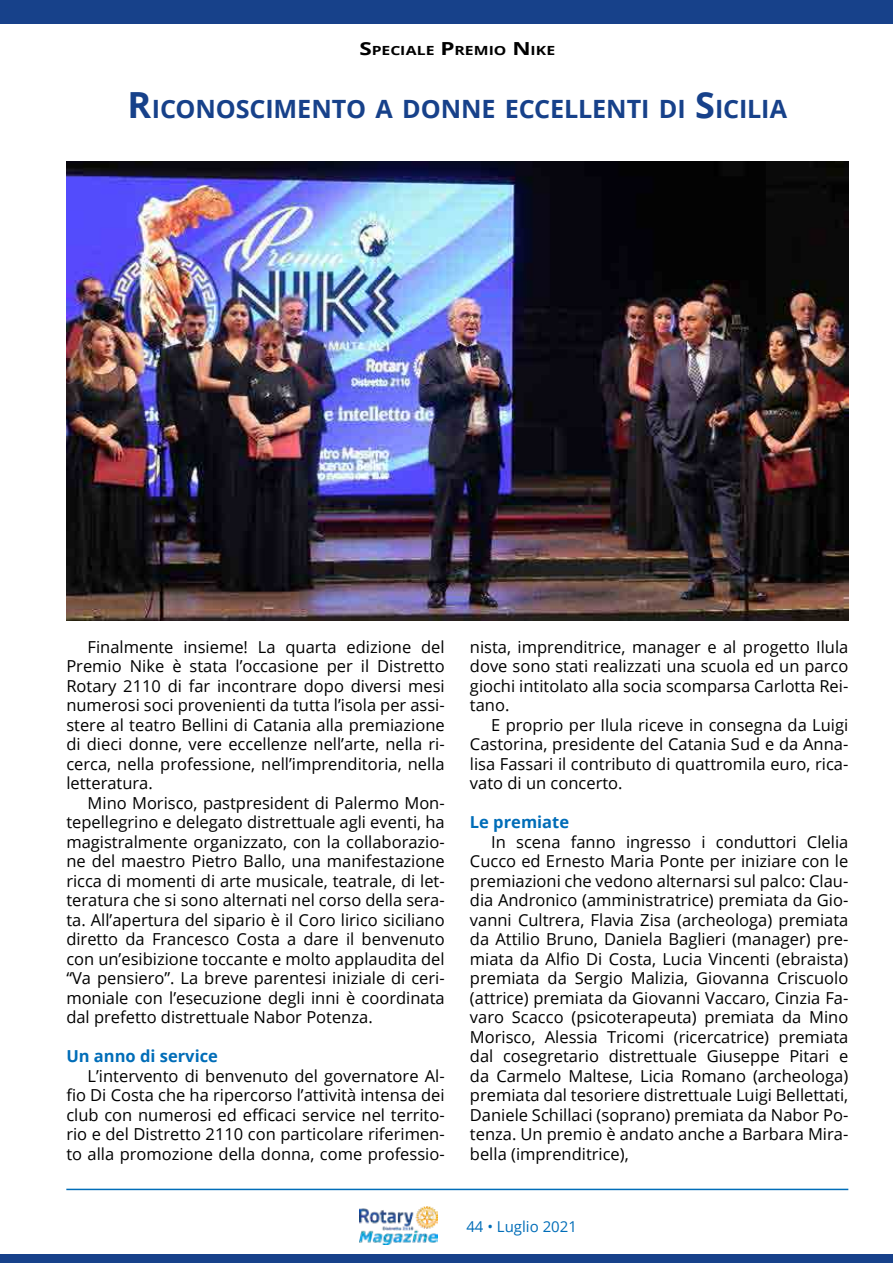
<style>
.page{position:relative;width:893px;height:1263px;background:#fff}
.page>*{position:absolute;margin:0;border:0;box-sizing:border-box;transform-origin:0 0}
.t1{font:700 25.2px "Open Sans";letter-spacing:-.005em;color:#17418a}
.t2{font:16.5px "Open Sans";color:#000}
.t3{font:700 16.5px "Open Sans";color:#006db8}
.t4{font:15px "Open Sans";color:#006db8}
.t5{font:700 12.6px "Open Sans";color:#000;scale:1.25 1}
.s1{font-size:18px}
.s2{font-size:36px}
</style>
<div class="page">
<img style="left:359px;top:1206px;width:78px;height:39px">
<hr style="left:66px;top:1189px;width:782px;height:1px;background:#006db8">
<div style="left:0;top:1254px;width:893px;height:9px;background:#17418a"></div>
<div style="left:0;top:0;width:893px;height:23px;background:#17418a"></div>
<img style="left:66px;top:162px;width:782px;height:459px">
<p class="t5" style="left:359px;top:42px;width:158px"><span class="s1">S</span>PECIALE <span class="s1">P</span>REMIO <span class="s1">N</span>IKE</p>
<p class="t1" style="left:128px;top:91px;width:661px"><span class="s2">R</span>ICONOSCIMENTO A DONNE ECCELLENTI DI <span class="s2">S</span>ICILIA</p>
<p class="t2" style="left:88px;top:635px;width:359px">Finalmente insieme! La quarta edizione del</p>
<p class="t2" style="left:66px;top:655px;width:380px">Premio Nike è stata l’occasione per il Distretto</p>
<p class="t2" style="left:66px;top:674px;width:380px">Rotary 2110 di far incontrare dopo diversi mesi</p>
<p class="t2" style="left:66px;top:694px;width:380px">numerosi soci provenienti da tutta l’isola per assi-</p>
<p class="t2" style="left:66px;top:713px;width:380px">stere al teatro Bellini di Catania alla premiazione</p>
<p class="t2" style="left:66px;top:733px;width:380px">di dieci donne, vere eccellenze nell’arte, nella ri-</p>
<p class="t2" style="left:66px;top:752px;width:380px">cerca, nella professione, nell’imprenditoria, nella</p>
<p class="t2" style="left:66px;top:772px;width:88px">letteratura.</p>
<p class="t2" style="left:88px;top:791px;width:359px">Mino Morisco, pastpresident di Palermo Mon-</p>
<p class="t2" style="left:66px;top:811px;width:380px">tepellegrino e delegato distrettuale agli eventi, ha</p>
<p class="t2" style="left:66px;top:830px;width:380px">magistralmente organizzato, con la collaborazio-</p>
<p class="t2" style="left:66px;top:850px;width:380px">ne del maestro Pietro Ballo, una manifestazione</p>
<p class="t2" style="left:66px;top:869px;width:380px">ricca di momenti di arte musicale, teatrale, di let-</p>
<p class="t2" style="left:66px;top:889px;width:380px">teratura che si sono alternati nel corso della sera-</p>
<p class="t2" style="left:66px;top:908px;width:380px">ta. All’apertura del sipario è il Coro lirico siciliano</p>
<p class="t2" style="left:66px;top:928px;width:380px">diretto da Francesco Costa a dare il benvenuto</p>
<p class="t2" style="left:66px;top:947px;width:380px">con un’esibizione toccante e molto applaudita del</p>
<p class="t2" style="left:66px;top:967px;width:380px">“Va pensiero”. La breve parentesi iniziale di ceri-</p>
<p class="t2" style="left:66px;top:986px;width:380px">moniale con l’esecuzione degli inni è coordinata</p>
<p class="t2" style="left:66px;top:1006px;width:308px">dal prefetto distrettuale Nabor Potenza.</p>
<p class="t3" style="left:66px;top:1044px;width:153px">Un anno di service</p>
<p class="t2" style="left:88px;top:1064px;width:359px">L’intervento di benvenuto del governatore Al-</p>
<p class="t2" style="left:66px;top:1084px;width:380px">fio Di Costa che ha ripercorso l’attività intensa dei</p>
<p class="t2" style="left:66px;top:1103px;width:380px">club con numerosi ed efficaci service nel territo-</p>
<p class="t2" style="left:66px;top:1123px;width:380px">rio e del Distretto 2110 con particolare riferimen-</p>
<p class="t2" style="left:66px;top:1142px;width:380px">to alla promozione della donna, come professio-</p>
<p class="t2" style="left:470px;top:635px;width:380px">nista, imprenditrice, manager e al progetto Ilula</p>
<p class="t2" style="left:470px;top:655px;width:380px">dove sono stati realizzati una scuola ed un parco</p>
<p class="t2" style="left:470px;top:674px;width:380px">giochi intitolato alla socia scomparsa Carlotta Rei-</p>
<p class="t2" style="left:470px;top:694px;width:41px">tano.</p>
<p class="t2" style="left:491px;top:713px;width:359px">E proprio per Ilula riceve in consegna da Luigi</p>
<p class="t2" style="left:470px;top:733px;width:380px">Castorina, presidente del Catania Sud e da Anna-</p>
<p class="t2" style="left:470px;top:752px;width:380px">lisa Fassari il contributo di quattromila euro, rica-</p>
<p class="t2" style="left:470px;top:772px;width:154px">vato di un concerto.</p>
<p class="t3" style="left:470px;top:811px;width:101px">Le premiate</p>
<p class="t2" style="left:491px;top:830px;width:359px">In scena fanno ingresso i conduttori Clelia</p>
<p class="t2" style="left:470px;top:850px;width:380px">Cucco ed Ernesto Maria Ponte per iniziare con le</p>
<p class="t2" style="left:470px;top:869px;width:380px">premiazioni che vedono alternarsi sul palco: Clau-</p>
<p class="t2" style="left:470px;top:889px;width:380px">dia Andronico (amministratrice) premiata da Gio-</p>
<p class="t2" style="left:470px;top:908px;width:380px">vanni Cultrera, Flavia Zisa (archeologa) premiata</p>
<p class="t2" style="left:470px;top:928px;width:380px">da Attilio Bruno, Daniela Baglieri (manager) pre-</p>
<p class="t2" style="left:470px;top:947px;width:380px">miata da Alfio Di Costa, Lucia Vincenti (ebraista)</p>
<p class="t2" style="left:470px;top:967px;width:380px">premiata da Sergio Malizia, Giovanna Criscuolo</p>
<p class="t2" style="left:470px;top:986px;width:380px">(attrice) premiata da Giovanni Vaccaro, Cinzia Fa-</p>
<p class="t2" style="left:470px;top:1006px;width:380px">varo Scacco (psicoterapeuta) premiata da Mino</p>
<p class="t2" style="left:470px;top:1025px;width:380px">Morisco, Alessia Tricomi (ricercatrice) premiata</p>
<p class="t2" style="left:470px;top:1045px;width:380px">dal cosegretario distrettuale Giuseppe Pitari e</p>
<p class="t2" style="left:470px;top:1064px;width:380px">da Carmelo Maltese, Licia Romano (archeologa)</p>
<p class="t2" style="left:470px;top:1084px;width:380px">premiata dal tesoriere distrettuale Luigi Bellettati,</p>
<p class="t2" style="left:470px;top:1103px;width:380px">Daniele Schillaci (soprano) premiata da Nabor Po-</p>
<p class="t2" style="left:470px;top:1123px;width:380px">tenza. Un premio è andato anche a Barbara Mira-</p>
<p class="t2" style="left:470px;top:1142px;width:160px">bella (imprenditrice),</p>
<p class="t4" style="left:466px;top:1216px;width:112px">44 • Luglio 2021</p>
</div>
